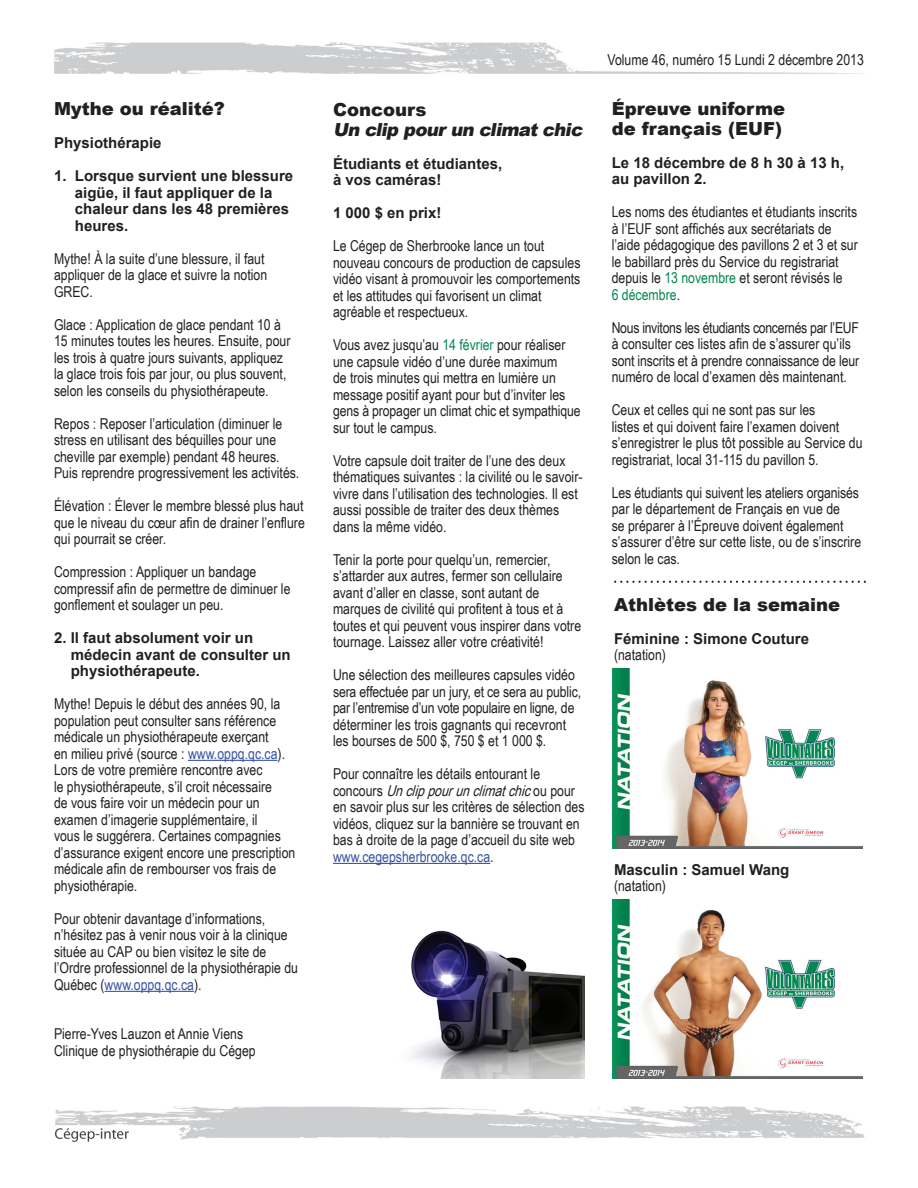
<style>
.page{position:relative;width:918px;height:1188px;background:#fff}
.page>*{position:absolute;margin:0;border:0;box-sizing:border-box;transform-origin:0 0}
.t1{font:900 18px/19.5px "Arial";color:#231f20}
.t2{font:italic 900 18px "Arial";color:#231f20}
.t3{font:15px/16.5px "Arial Narrow";color:#231f20}
.t4{font:700 15px/16.5px "Arial";color:#231f20}
.s1{color:#3853a3}
.s2{color:#008751}
.s3{font-style:italic}
</style>
<div class="page">
<img style="left:54px;top:42px;width:812px;height:1100px">
<svg style="left:615px;top:581px;width:250px;height:2px"></svg>
<img style="left:612px;top:899px;width:250px;height:180px">
<img style="left:612px;top:669px;width:250px;height:179px">
<hr style="left:188px;top:760px;width:90px;height:1px;background:#3853a3">
<hr style="left:105px;top:991px;width:89px;height:1px;background:#3853a3">
<hr style="left:333px;top:863px;width:157px;height:1px;background:#3853a3">
<img style="left:387px;top:911px;width:198px;height:168px">
<p class="t1" style="left:54px;top:99px;width:172px">Mythe ou réalité?</p>
<p class="t4" style="left:54px;top:135px;width:109px">Physiothérapie</p>
<p class="t4" style="left:75px;top:168px;width:220px;text-indent:-21px">1. Lorsque survient une blessure aigüe, il faut appliquer de la chaleur dans les 48 premières heures.</p>
<p class="t3" style="left:54px;top:250px;width:215px">Mythe! À la suite d’une blessure, il faut appliquer de la glace et suivre la notion<br>GREC.</p>
<p class="t3" style="left:54px;top:316px;width:238px">Glace : Application de glace pendant 10 à 15 minutes toutes les heures. Ensuite, pour les trois à quatre jours suivants, appliquez la glace trois fois par jour, ou plus souvent, selon les conseils du physiothérapeute.</p>
<p class="t3" style="left:54px;top:415px;width:247px">Repos : Reposer l’articulation (diminuer le stress en utilisant des béquilles pour une cheville par exemple) pendant 48 heures.<br>Puis reprendre progressivement les activités.</p>
<p class="t3" style="left:54px;top:497px;width:252px;text-align:justify">Élévation : Élever le membre blessé plus haut que le niveau du cœur afin de drainer l’enflure qui pourrait se créer.</p>
<p class="t3" style="left:54px;top:563px;width:238px">Compression : Appliquer un bandage compressif afin de permettre de diminuer le gonflement et soulager un peu.</p>
<p class="t4" style="left:71px;top:630px;width:222px;text-indent:-17px">2. Il faut absolument voir un médecin avant de consulter un physiothérapeute.</p>
<p class="t3" style="left:54px;top:695px;width:243px">Mythe! Depuis le début des années 90, la population peut consulter sans référence médicale un physiothérapeute exerçant<br>en milieu privé (source : <span class="s1">www.oppq.qc.ca</span>).<br>Lors de votre première rencontre avec<br>le physiothérapeute, s’il croit nécessaire<br>de vous faire voir un médecin pour un examen d’imagerie supplémentaire, il<br>vous le suggérera. Certaines compagnies d’assurance exigent encore une prescription médicale afin de rembourser vos frais de physiothérapie.</p>
<p class="t3" style="left:54px;top:910px;width:246px">Pour obtenir davantage d’informations, n’hésitez pas à venir nous voir à la clinique située au CAP ou bien visitez le site de l’Ordre professionnel de la physiothérapie du Québec (<span class="s1">www.oppq.qc.ca</span>).</p>
<p class="t3" style="left:54px;top:1025px;width:203px">Pierre-Yves Lauzon et Annie Viens<br>Clinique de physiothérapie du Cégep</p>
<p class="t1" style="left:333px;top:100px;width:95px">Concours</p>
<p class="t2" style="left:333px;top:116px;width:255px">Un clip pourun climatchic</p>
<p class="t4" style="left:333px;top:156px;width:171px">Étudiants et étudiantes, à vos caméras!</p>
<p class="t4" style="left:333px;top:205px;width:110px">1 000 $ en prix!</p>
<p class="t3" style="left:333px;top:237px;width:249px">Le Cégep de Sherbrooke lance un tout nouveau concours de production de capsules vidéo visant à promouvoir les comportements et les attitudes qui favorisent un climat agréable et respectueux.</p>
<p class="t3" style="left:333px;top:336px;width:249px">Vous avez jusqu’au <span class="s2">14 février</span> pour réaliser une capsule vidéo d’une durée maximum<br>de trois minutes qui mettra en lumière un message positif ayant pour but d’inviter les gens à propager un climat chic et sympathique sur tout le campus.</p>
<p class="t3" style="left:333px;top:452px;width:251px">Votre capsule doit traiter de l’une des deux thématiques suivantes : la civilité ou le savoir&shy;vivre dans l’utilisation des technologies. Il est aussi possible de traiter des deux thèmes dans la même vidéo.</p>
<p class="t3" style="left:333px;top:551px;width:250px">Tenir la porte pour quelqu’un, remercier, s’attarder aux autres, fermer son cellulaire avant d’aller en classe, sont autant de marques de civilité qui profitent à tous et à toutes et qui peuvent vous inspirer dans votre tournage. Laissez aller votre créativité!</p>
<p class="t3" style="left:333px;top:666px;width:250px">Une sélection des meilleures capsules vidéo sera effectuée par un jury, et ce sera au public, par l’entremise d’un vote populaire en ligne, de déterminer les trois gagnants qui recevront les bourses de 500 $, 750 $ et 1 000 $.</p>
<p class="t3" style="left:333px;top:765px;width:253px">Pour connaître les détails entourant le<br>c o n c o u r s <span class="s3">Unclippourunclimatchic</span>o u p o u r en savoir plus sur les critères de sélection des vidéos, cliquez sur la bannière se trouvant en bas à droite de la page d’accueil du site web <span class="s1">www.cegepsherbrooke.qc.ca</span>.</p>
<p class="t3" style="left:608px;top:51px;width:258px">Volume 46, numéro 15 Lundi 2 décembre 2013</p>
<p class="t1" style="left:612px;top:99px;width:175px">Épreuve uniforme de français (EUF)</p>
<p class="t4" style="left:612px;top:155px;width:234px">Le 18 décembre de 8 h 30 à 13 h, au pavillon 2.</p>
<p class="t3" style="left:612px;top:203px;width:248px">Les noms des étudiantes et étudiants inscrits à l’EUF sont affichés aux secrétariats de l’aide pédagogique des pavillons 2 et 3 et sur le babillard près du Service du registrariat depuis le <span class="s2">13 novembre</span> et seront révisés le<br><span class="s2">6 décembre</span>.</p>
<p class="t3" style="left:612px;top:319px;width:249px">Nous invitons les étudiants concernés par l’EUF à consulter ces listes afin de s’assurer qu’ils sont inscrits et à prendre connaissance de leur numéro de local d’examen dès maintenant.</p>
<p class="t3" style="left:612px;top:401px;width:252px">Ceux et celles qui ne sont pas sur les<br>listes et qui doivent faire l’examen doivent s’enregistrer le plus tôt possible au Service du registrariat, local 31-115 du pavillon 5.</p>
<p class="t3" style="left:612px;top:484px;width:251px">Les étudiants qui suivent les ateliers organisés par le département de Français en vue de<br>se préparer à l’Épreuve doivent également s’assurer d’être sur cette liste, ou de s’inscrire selon le cas.</p>
<p class="t1" style="left:614px;top:594px;width:228px">Athlètes de la semaine</p>
<p class="t4" style="left:614px;top:631px;width:197px">Féminine : Simone Couture</p>
<p class="t3" style="left:614px;top:646px;width:53px">(natation)</p>
<p class="t4" style="left:614px;top:862px;width:177px">Masculin : Samuel Wang</p>
<p class="t3" style="left:614px;top:877px;width:53px">(natation)</p>
</div>
